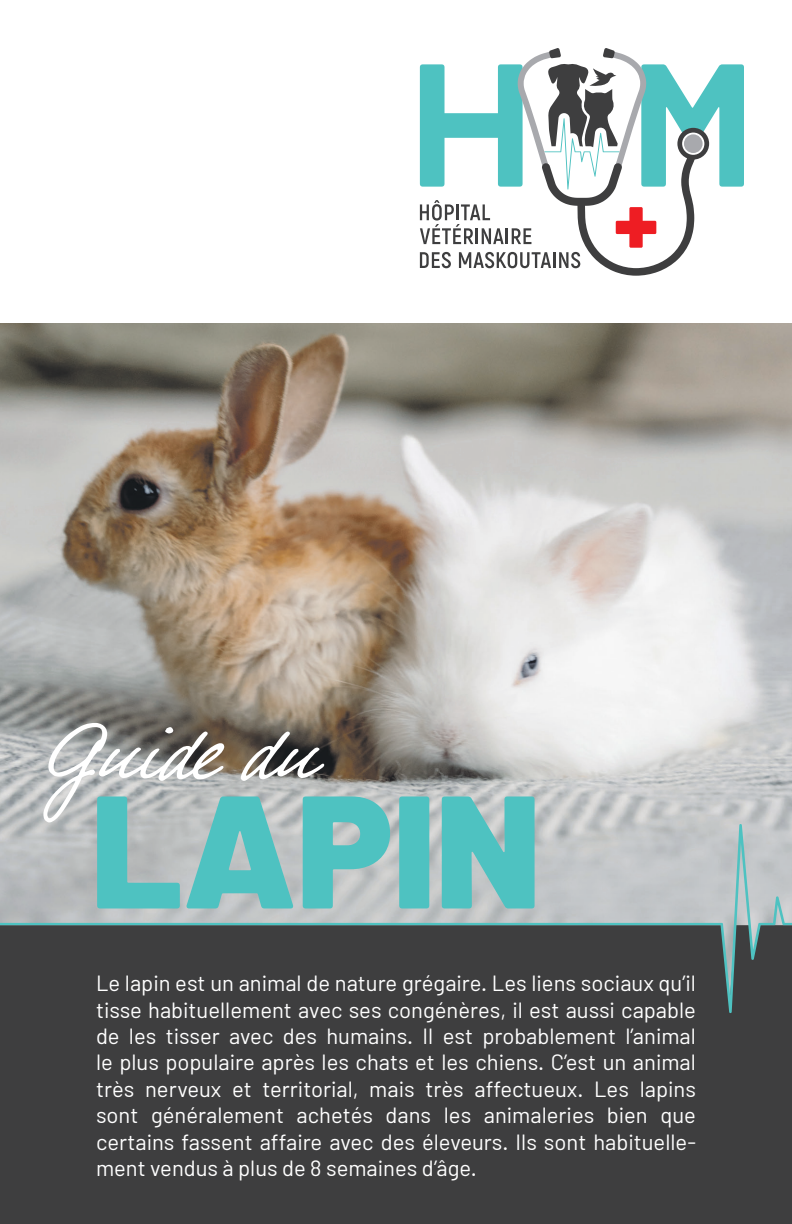
<style>
.page{position:relative;width:792px;height:1224px;background:#fff}
.page>*{position:absolute;margin:0;border:0;box-sizing:border-box;transform-origin:0 0}
.t1{font:900 160px "Barlow";color:#4ec2c1}
.t2{font:88px "Narrative BF";letter-spacing:-.01em;color:#fff}
.t3{font:22px/26.4px "Barlow";color:#fff;text-align:justify}
</style>
<div class="page">
<img style="left:0;top:324px;width:792px;height:500px">
<svg style="left:420px;top:48px;width:324px;height:228px"></svg>
<div style="left:0;top:1013px;width:792px;height:211px;background:#3e3e3f"></div>
<svg style="left:734px;top:1013px;width:16px;height:21px"></svg>
<svg style="left:773px;top:1013px;width:13px;height:22px"></svg>
<svg style="left:0;top:824px;width:792px;height:189px;background:#828687"></svg>
<h2 class="t2" style="left:38px;top:697px;width:277px">Guide du</h2>
<h1 class="t1" style="left:91px;top:752px;width:451px">LAPIN</h1>
<p class="t3" style="left:96px;top:970px;width:602px">Le lapin est un animal de nature grégaire. Les liens sociaux qu’il tisse habituellement avec ses congénères, il est aussi capable de les tisser avec des humains. Il est probablement l’animal le plus populaire après les chats et les chiens. C’est un animal très nerveux et territorial, mais très affectueux. Les lapins sont généralement achetés dans les animaleries bien que certains fassent affaire avec des éleveurs. Ils sont habituelle&shy;ment vendus à plus de 8 semaines d’âge.</p>
</div>
